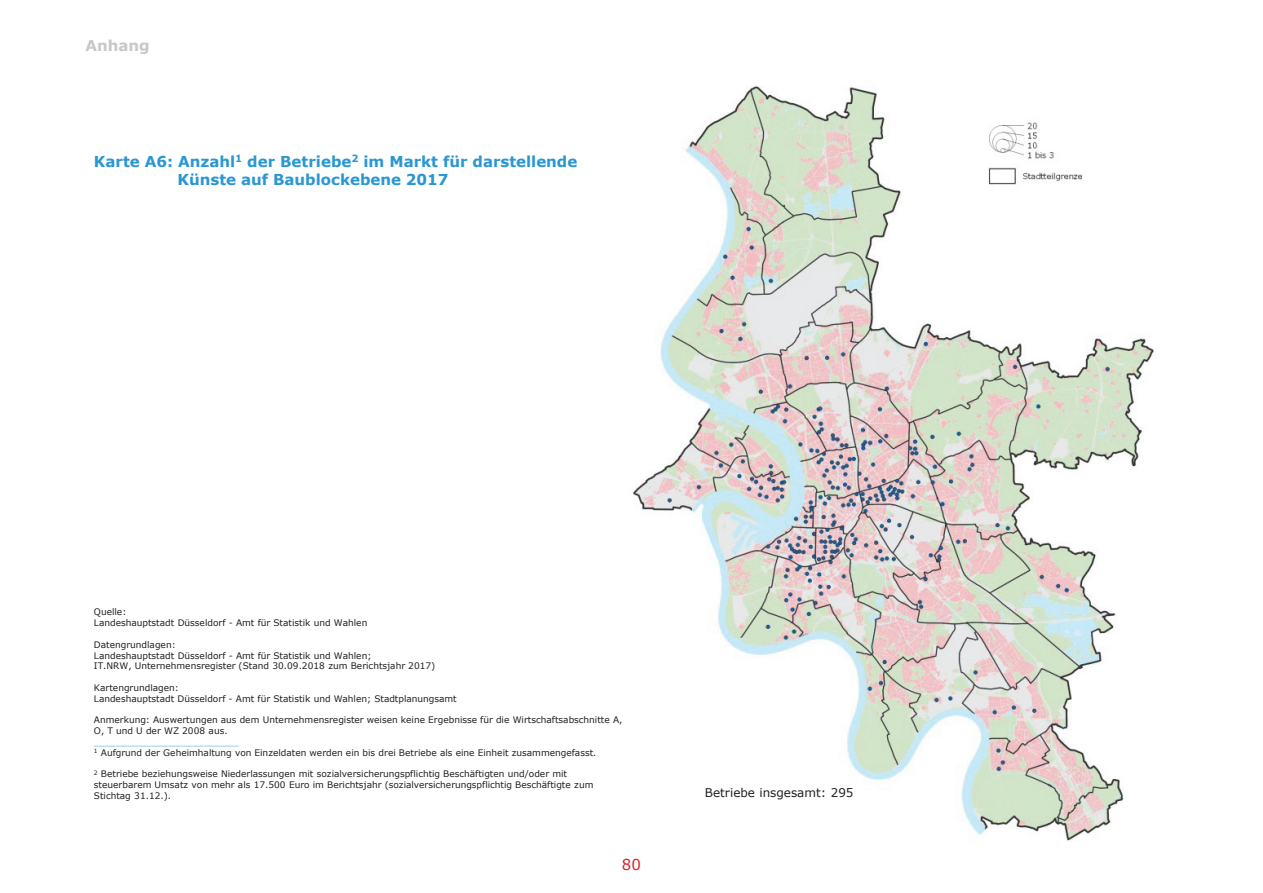
<style>
.page{position:relative;width:1263px;height:893px;background:#fff}
.page>*{position:absolute;margin:0;border:0;box-sizing:border-box;transform-origin:0 0}
.t1{font:700 15px/18px "Verdana";color:#2b97d2}
.t2{font:700 15px "Verdana";color:#c7c8ca}
.t3{font:15px "Verdana";color:#d8272e}
.t4{font:12px "Verdana";color:#231f20}
.t5{font:9px/10.8px "Verdana";letter-spacing:-.005em;color:#231f20}
.s1{color:#2b97d2}
</style>
<div class="page">
<img style="left:633px;top:86px;width:521px;height:755px">
<p class="t2" style="left:85px;top:35px;width:66px">Anhang</p>
<p class="t1" style="left:177px;top:152px;width:401px;text-indent:-83px">Karte A6: Anzahl<sup>1</sup> der Betriebe<sup>2</sup> im Markt für darstellende<br>Künste auf Baublockebene 2017</p>
<p class="t5" style="left:94px;top:607px;width:275px">Quelle:<br>Landeshauptstadt Düsseldorf - Amt für Statistik und Wahlen</p>
<p class="t5" style="left:94px;top:639px;width:343px">Datengrundlagen:<br>Landeshauptstadt Düsseldorf - Amt für Statistik und Wahlen;<br>IT.NRW, Unternehmensregister (Stand 30.09.2018 zum Berichtsjahr 2017)</p>
<p class="t5" style="left:94px;top:682px;width:364px">Kartengrundlagen:<br>Landeshauptstadt Düsseldorf - Amt für Statistik und Wahlen; Stadtplanungsamt</p>
<p class="t5" style="left:94px;top:714px;width:530px">Anmerkung: Auswertungen aus dem Unternehmensregister weisen keine Ergebnisse für die Wirtschaftsabschnitte A, O, T und U der WZ 2008 aus.<br><span class="s1">_________________________<br></span><sup>1</sup> Aufgrund der Geheimhaltung von Einzeldaten werden ein bis drei Betriebe als eine Einheit zusammengefasst.</p>
<p class="t5" style="left:94px;top:768px;width:501px"><sup>2</sup> Betriebe beziehungsweise Niederlassungen mit sozialversicherungspflichtig Beschäftigten und/oder mit steuerbarem Umsatz von mehr als 17.500 Euro im Berichtsjahr (sozialversicherungspflichtig Beschäftigte zum<br>Stichtag 31.12.).</p>
<p class="t3" style="left:622px;top:854px;width:21px">80</p>
<p class="t4" style="left:705px;top:785px;width:150px">Betriebe insgesamt: 295</p>
</div>
